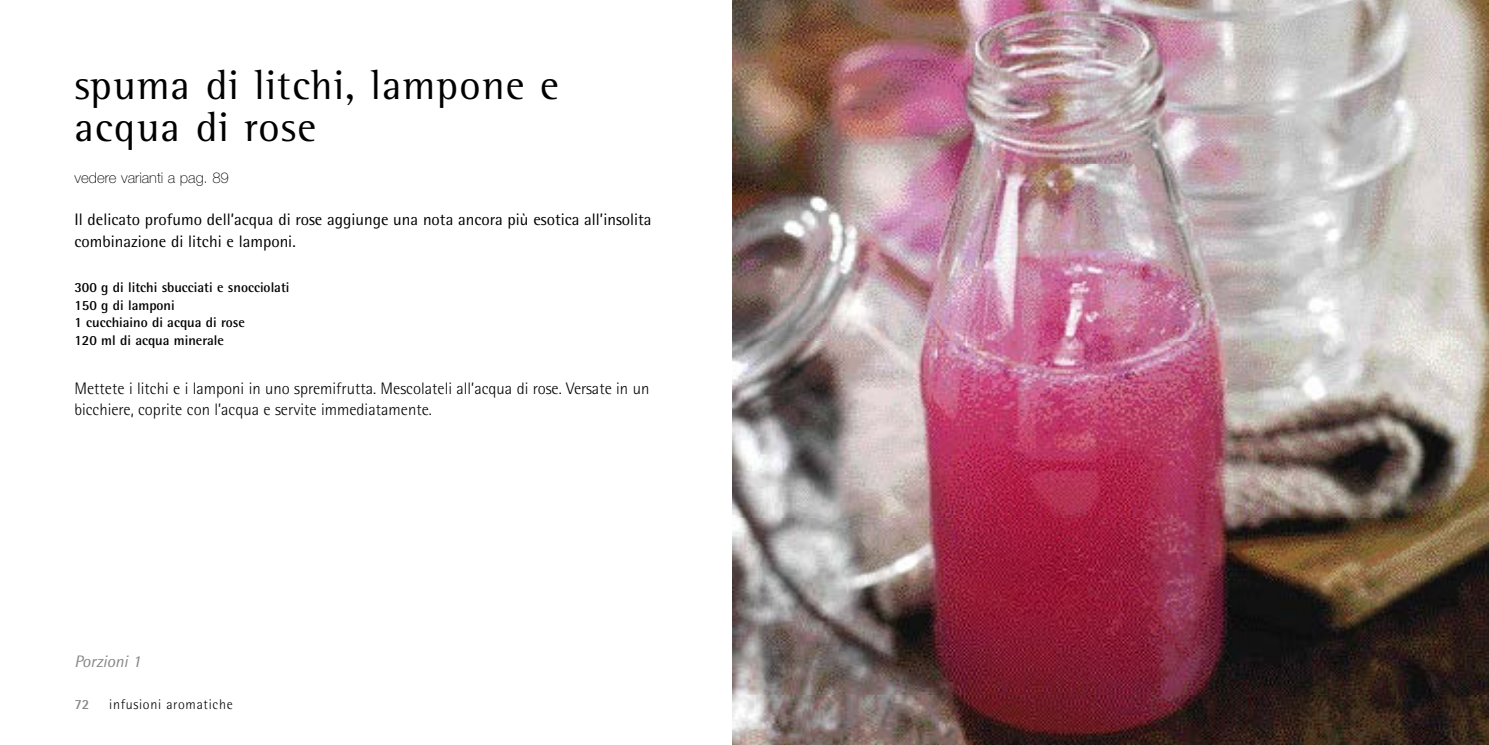
<style>
.page{position:relative;width:1489px;height:745px;background:#fff}
.page>*{position:absolute;margin:0;border:0;box-sizing:border-box;transform-origin:0 0}
.A_Head{font:42px/42px "Rotis Semi Serif";letter-spacing:.025em;color:#000}
.Method_Text{font:300 16.62px/21px "Rotis Semi Sans";color:#000}
.Standfirst{font:16.62px/21px "Rotis Semi Sans";color:#000}
.Serving_Text{font:italic 16.62px "Rotis Semi Sans";color:#878787}
.D_Head{font:100 14.88px "Helvetica Neue";color:#000}
.Ingredients{font:700 14px "Rotis Semi Sans";color:#000}
.Running_Head_Right{font:300 14px "Rotis Semi Sans";letter-spacing:.05em;color:#000}
.Folio_Left{font:700 14px "Rotis Semi Sans";color:#878787}
</style>
<div class="page">
<img style="left:732px;top:0;width:756px;height:744px">
<p class="A_Head" style="left:74px;top:64px;width:486px">spuma di litchi, lampone e acqua di rose</p>
<p class="D_Head" style="left:74px;top:169px;width:156px">vedere varianti a pag. 89</p>
<p class="Standfirst" style="left:74px;top:209px;width:578px">Il delicato profumo dell’acqua di rose aggiunge una nota ancora più esotica all’insolita combinazione di litchi e lamponi.</p>
<p class="Ingredients" style="left:74px;top:279px;width:217px">300 g di litchi sbucciati e snocciolati</p>
<p class="Ingredients" style="left:74px;top:296px;width:102px">150 g di lamponi</p>
<p class="Ingredients" style="left:74px;top:314px;width:172px">1 cucchiaino di acqua di rose</p>
<p class="Ingredients" style="left:74px;top:331px;width:151px">120 ml di acqua minerale</p>
<p class="Method_Text" style="left:74px;top:377px;width:576px">Mettete i litchi e i lamponi in uno spremifrutta. Mescolateli all’acqua di rose. Versate in un bicchiere, coprite con l’acqua e servite immediatamente.</p>
<p class="Serving_Text" style="left:74px;top:651px;width:68px">Porzioni 1</p>
<p class="Folio_Left" style="left:74px;top:695px;width:17px">72</p>
<p class="Running_Head_Right" style="left:109px;top:695px;width:125px">infusioni aromatiche</p>
</div>
